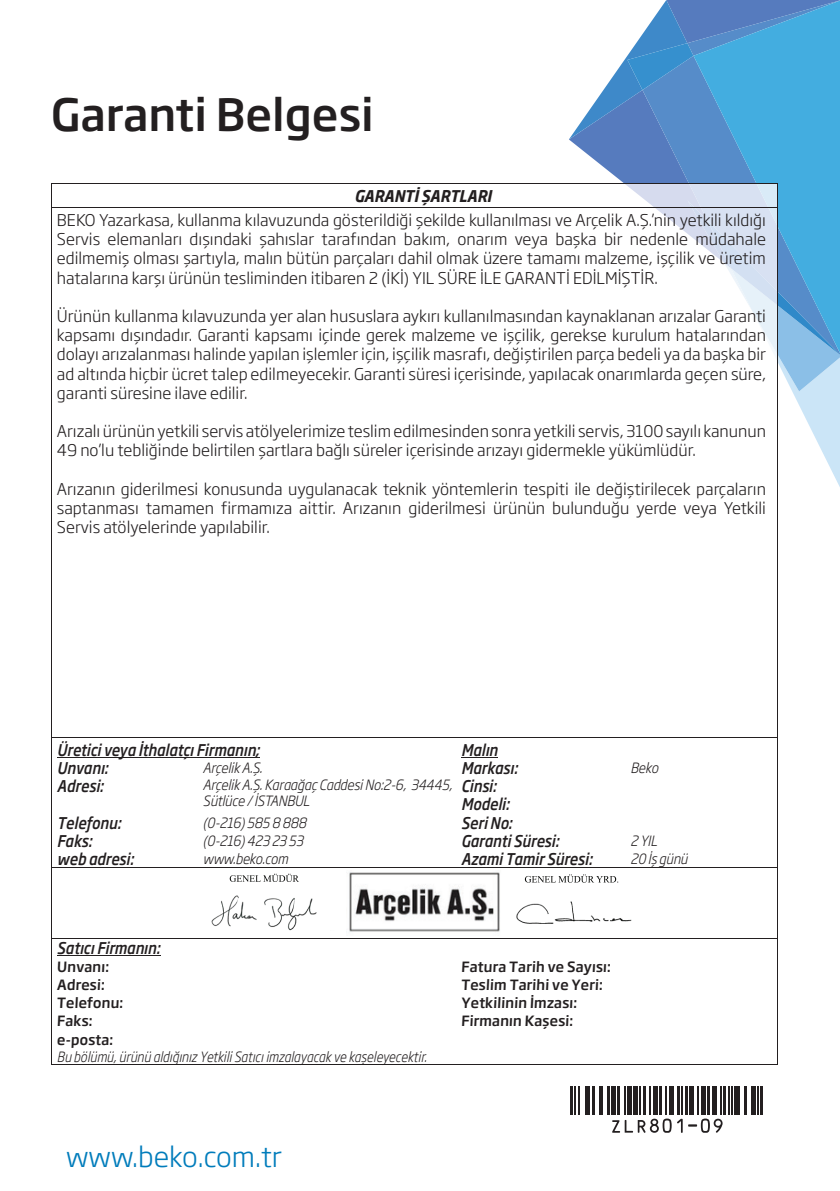
<style>
.page{position:relative;width:840px;height:1191px;background:#fff}
.page>*{position:absolute;margin:0;border:0;box-sizing:border-box;transform-origin:0 0}
.t1{font:500 44px "Soho Gothic Pro";color:#231f20}
.t2{font:300 27.8px "Soho Gothic Pro";color:#007cbb}
.t3{font:300 16px/19.2px "Soho Gothic Pro";color:#231f20;text-align:justify}
.t4{font:italic 500 16px/18.2px "Soho Gothic Pro";color:#231f20;scale:.85 1}
.t5{font:italic 700 16px "Soho Gothic Pro";color:#231f20;scale:.85 1}
.t6{font:italic 300 14px/16px "Soho Gothic Pro";letter-spacing:-.01em;color:#231f20;scale:.9 1}
.t7{font:500 14px "Soho Gothic Pro";color:#231f20}
.t8{font:italic 300 14px "Soho Gothic Pro";letter-spacing:-.01em;color:#231f20;scale:.85 1}
</style>
<div class="page">
<svg style="left:568px;top:139px;width:74px;height:45px;fill:#567bbe"></svg>
<svg style="left:642px;top:0;width:197px;height:184px;background:#557ebd"></svg>
<svg style="left:569px;top:0;width:124px;height:139px"></svg>
<svg style="left:693px;top:1px;width:146px;height:183px;background:#49a0d7"></svg>
<hr style="left:51px;top:184px;width:146px;height:1px;background:#231f20">
<svg style="left:51px;top:185px;width:1px;height:23px"></svg>
<hr style="left:197px;top:184px;width:258px;height:1px;background:#231f20">
<hr style="left:455px;top:184px;width:169px;height:1px;background:#231f20">
<svg style="left:624px;top:184px;width:215px;height:303px"></svg>
<svg style="left:51px;top:738px;width:1px;height:130px"></svg>
<svg style="left:51px;top:939px;width:1px;height:125px"></svg>
<hr style="left:51px;top:1064px;width:146px;height:1px;background:#231f20">
<hr style="left:197px;top:1064px;width:258px;height:1px;background:#231f20">
<hr style="left:455px;top:1064px;width:169px;height:1px;background:#231f20">
<hr style="left:624px;top:1064px;width:153px;height:1px;background:#231f20">
<hr style="left:51px;top:208px;width:146px;height:1px;background:#231f20">
<hr style="left:51px;top:208px;width:1px;height:529px;background:#231f20">
<hr style="left:197px;top:208px;width:258px;height:1px;background:#231f20">
<hr style="left:455px;top:208px;width:169px;height:1px;background:#231f20">
<hr style="left:624px;top:208px;width:153px;height:1px;background:#231f20">
<hr style="left:776px;top:208px;width:1px;height:529px;background:#231f20">
<hr style="left:51px;top:737px;width:146px;height:1px;background:#231f20">
<hr style="left:197px;top:737px;width:258px;height:1px;background:#231f20">
<hr style="left:455px;top:737px;width:169px;height:1px;background:#231f20">
<hr style="left:624px;top:737px;width:153px;height:1px;background:#231f20">
<hr style="left:51px;top:868px;width:146px;height:1px;background:#231f20">
<hr style="left:51px;top:868px;width:1px;height:70px;background:#231f20">
<hr style="left:197px;top:868px;width:258px;height:1px;background:#231f20">
<hr style="left:455px;top:868px;width:169px;height:1px;background:#231f20">
<hr style="left:624px;top:868px;width:153px;height:1px;background:#231f20">
<hr style="left:776px;top:868px;width:1px;height:70px;background:#231f20">
<hr style="left:51px;top:938px;width:146px;height:1px;background:#231f20">
<hr style="left:197px;top:938px;width:258px;height:1px;background:#231f20">
<hr style="left:455px;top:938px;width:169px;height:1px;background:#231f20">
<hr style="left:624px;top:938px;width:153px;height:1px;background:#231f20">
<hr style="left:57px;top:756px;width:202px;height:1px;background:#231f20">
<hr style="left:461px;top:756px;width:36px;height:1px;background:#231f20">
<img style="left:346px;top:872px;width:154px;height:60px">
<img style="left:516px;top:901px;width:116px;height:23px">
<svg style="left:524px;top:874px;width:94px;height:8px"></svg>
<img style="left:211px;top:895px;width:106px;height:35px">
<svg style="left:229px;top:873px;width:70px;height:9px"></svg>
<hr style="left:57px;top:955px;width:103px;height:1px;background:#231f20">
<hr style="left:569px;top:1086px;width:3px;height:29px;background:#231f20">
<svg style="left:574px;top:1086px;width:5px;height:29px"></svg>
<hr style="left:585px;top:1086px;width:4px;height:29px;background:#231f20">
<hr style="left:591px;top:1086px;width:3px;height:29px;background:#231f20">
<hr style="left:598px;top:1086px;width:2px;height:29px;background:#231f20">
<svg style="left:601px;top:1086px;width:1px;height:29px"></svg>
<hr style="left:607px;top:1086px;width:3px;height:29px;background:#231f20">
<hr style="left:722px;top:1086px;width:3px;height:29px;background:#231f20">
<svg style="left:728px;top:1086px;width:4px;height:29px"></svg>
<div style="left:733px;top:1086px;width:6px;height:29px;background:#231f20"></div>
<hr style="left:744px;top:1086px;width:2px;height:29px;background:#231f20">
<hr style="left:751px;top:1086px;width:4px;height:29px;background:#231f20">
<svg style="left:757px;top:1086px;width:1px;height:29px"></svg>
<hr style="left:759px;top:1086px;width:3px;height:29px;background:#231f20">
<svg style="left:611px;top:1086px;width:111px;height:46px"></svg>
<h1 class="t1" style="left:51px;top:80px;width:324px">Garanti Belgesi</h1>
<p class="t5" style="left:354px;top:183px;width:162px">GARANTİ ŞARTLARI</p>
<p class="t3" style="left:57px;top:209px;width:710px">BEKO Yazarkasa, kullanma kılavuzunda gösterildiği şekilde kullanılması ve Arçelik A.Ş.’nin yetkili kıldığı Servis elemanları dışındaki şahıslar tarafından bakım, onarım veya başka bir nedenle müdahale edilmemiş olması şartıyla, malın bütün parçaları dahil olmak üzere tamamı malzeme, işçilik ve üretim hatalarına karşı ürünün tesliminden itibaren 2 (İKİ) YIL SÜRE İLE GARANTİ EDİLMİŞTİR.</p>
<p class="t3" style="left:57px;top:305px;width:710px">Ürünün kullanma kılavuzunda yer alan hususlara aykırı kullanılmasından kaynaklanan arızalar Garanti kapsamı dışındadır. Garanti kapsamı içinde gerek malzeme ve işçilik, gerekse kurulum hatalarından dolayı arızalanması halinde yapılan işlemler için, işçilik masrafı, değiştirilen parça bedeli ya da başka bir ad altında hiçbir ücret talep edilmeyecekir. Garanti süresi içerisinde, yapılacak onarımlarda geçen süre, garanti süresine ilave edilir.</p>
<p class="t3" style="left:57px;top:421px;width:710px">Arızalı ürünün yetkili servis atölyelerimize teslim edilmesinden sonra yetkili servis, 3100 sayılı kanunun<br>49 no’lu tebliğinde belirtilen şartlara bağlı süreler içerisinde arızayı gidermekle yükümlüdür.</p>
<p class="t3" style="left:57px;top:478px;width:710px">Arızanın giderilmesi konusunda uygulanacak teknik yöntemlerin tespiti ile değiştirilecek parçaların saptanması tamamen firmamıza aittir. Arızanın giderilmesi ürünün bulunduğu yerde veya Yetkili Servis atölyelerinde yapılabilir.</p>
<p class="t4" style="left:57px;top:739px;width:240px">Üretici veya İthalatçı Firmanın;</p>
<p class="t4" style="left:461px;top:739px;width:46px">Malın</p>
<p class="t4" style="left:57px;top:758px;width:63px">Unvanı:</p>
<p class="t6" style="left:203px;top:759px;width:69px">Arçelik A.Ş.</p>
<p class="t4" style="left:461px;top:758px;width:69px">Markası:</p>
<p class="t6" style="left:630px;top:759px;width:34px">Beko</p>
<p class="t4" style="left:57px;top:776px;width:58px">Adresi:</p>
<p class="t6" style="left:203px;top:776px;width:279px">Arçelik A.Ş. Karaağaç Caddesi No:2-6, 34445,<br>Sütlüce / İSTANBUL</p>
<p class="t4" style="left:461px;top:776px;width:60px">Cinsi:<br>Modeli:</p>
<p class="t4" style="left:57px;top:812px;width:78px">Telefonu:</p>
<p class="t6" style="left:203px;top:813px;width:116px">(0-216) 585 8 888</p>
<p class="t4" style="left:461px;top:812px;width:63px">Seri No:</p>
<p class="t4" style="left:57px;top:831px;width:44px">Faks:</p>
<p class="t6" style="left:203px;top:832px;width:113px">(0-216) 423 23 53</p>
<p class="t4" style="left:461px;top:831px;width:118px">Garanti Süresi:</p>
<p class="t6" style="left:630px;top:832px;width:32px">2 YIL</p>
<p class="t4" style="left:57px;top:849px;width:93px">web adresi:</p>
<p class="t6" style="left:203px;top:850px;width:97px">www.beko.com</p>
<p class="t4" style="left:461px;top:849px;width:157px">Azami Tamir Süresi:</p>
<p class="t6" style="left:630px;top:850px;width:65px">20 İş günü</p>
<p class="t4" style="left:57px;top:938px;width:124px">Satıcı Firmanın:</p>
<p class="t7" style="left:57px;top:955px;width:55px">Unvanı:</p>
<p class="t7" style="left:461px;top:955px;width:152px">Fatura Tarih ve Sayısı:</p>
<p class="t7" style="left:57px;top:973px;width:51px">Adresi:</p>
<p class="t7" style="left:461px;top:973px;width:144px">Teslim Tarihi ve Yeri:</p>
<p class="t7" style="left:57px;top:992px;width:69px">Telefonu:</p>
<p class="t7" style="left:461px;top:992px;width:119px">Yetkilinin İmzası:</p>
<p class="t7" style="left:57px;top:1010px;width:38px">Faks:</p>
<p class="t7" style="left:461px;top:1010px;width:115px">Firmanın Kaşesi:</p>
<p class="t7" style="left:57px;top:1028px;width:59px">e-posta:</p>
<p class="t8" style="left:57px;top:1046px;width:437px">Bu bölümü, ürünü aldığınız Yetkili Satıcı imzalayacak ve kaşeleyecektir.</p>
<h2 class="t2" style="left:66px;top:1135px;width:217px">www.beko.com.tr</h2>
</div>
